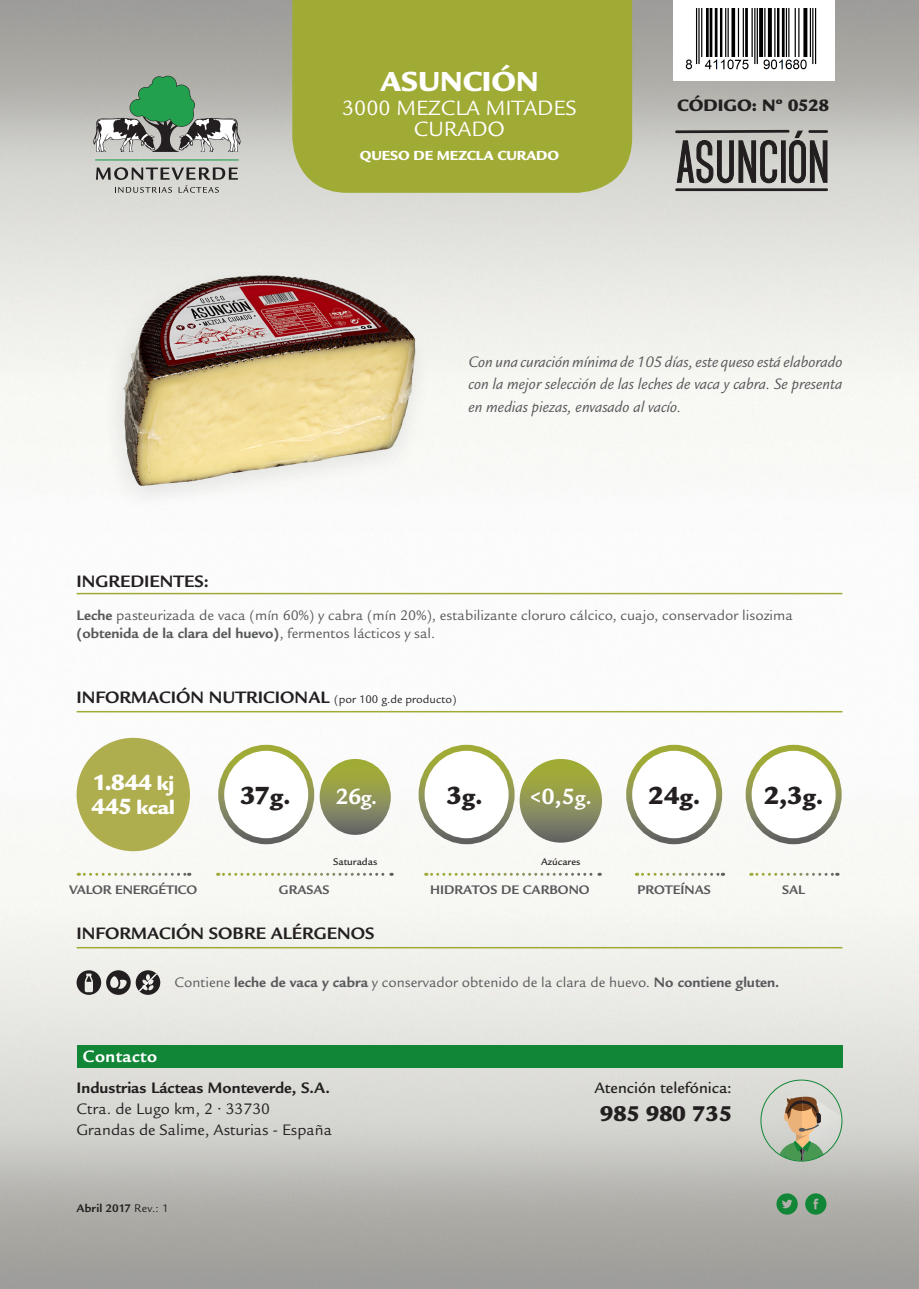
<style>
.page{position:relative;width:919px;height:1289px;background:#fff}
.page>*{position:absolute;margin:0;border:0;box-sizing:border-box;transform-origin:0 0}
.t1{font:900 30px "Legacy Sans";color:#fff}
.t2{font:900 27px "Legacy Sans";color:#231f20}
.t3{font:900 24px "Legacy Sans";color:#fff}
.t4{font:700 24px "Legacy Sans";color:#fff}
.t5{font:900 23.25px "Legacy Sans";color:#231f20}
.t6{font:22.5px/21px "Legacy Sans";color:#fff;text-align:center}
.t7{font:700 21px "Legacy Sans";color:#fff}
.t8{font:900 21px "Legacy Sans";color:#fff}
.t9{font:700 18px "Legacy Sans";color:#231f20}
.t10{font:900 18px "Legacy Sans";color:#231f20}
.t11{font:700 18px "Legacy Sans";letter-spacing:.025em;color:#fff}
.t12{font:italic 16.5px/22.5px "Legacy Sans";color:#57585a;text-align:justify}
.t13{font:16.5px/21px "Legacy Sans";color:#231f20}
.t14{font:700 16.5px "Legacy Sans";color:#231f20}
.t15{font:500 16.5px "Legacy Sans";color:#231f20}
.t16{font:15px/18px "Legacy Sans";color:#57585a}
.t17{font:900 14.25px "Legacy Sans";letter-spacing:-.01em;color:#fff}
.t18{font:700 13.5px "Legacy Sans";color:#57585a}
.t19{font:700 12px "Legacy Sans";letter-spacing:.01em;color:#231f20}
.t20{font:500 10.5px "Legacy Sans";color:#231f20}
.s1{font-weight:700}
.s2{font-weight:400;font-size:12px}
.s3{font-size:21px}
.s4{font-size:24px}
.s5{font-weight:900;font-size:27px;color:#231f20}
.s6{font-weight:900;font-size:24px;color:#231f20}
.s7{font-weight:400}
</style>
<div class="page">
<img style="left:0;top:0;width:918px;height:1288px">
<svg style="left:319px;top:759px;width:72px;height:75px"></svg>
<svg style="left:519px;top:759px;width:83px;height:83px"></svg>
<div style="left:221px;top:747px;width:90px;height:94px;background:#fff;border-radius:50%"></div>
<div style="left:218px;top:744px;width:96px;height:100px;border:6px solid #fff;border-radius:50%"></div>
<div style="left:629px;top:747px;width:90px;height:94px;background:#fff;border-radius:50%"></div>
<div style="left:626px;top:744px;width:96px;height:100px;border:6px solid #fff;border-radius:50%"></div>
<div style="left:748px;top:747px;width:90px;height:94px;background:#fff;border-radius:50%"></div>
<div style="left:745px;top:744px;width:96px;height:100px;border:6px solid #fff;border-radius:50%"></div>
<div style="left:77px;top:737px;width:113px;height:114px;background:#aeae4f;border-radius:50%"></div>
<hr style="left:77px;top:711px;width:765px;height:1px;background:#a0ab36">
<svg style="left:217px;top:872px;width:175px;height:3px"></svg>
<svg style="left:78px;top:872px;width:111px;height:3px"></svg>
<svg style="left:425px;top:872px;width:175px;height:3px"></svg>
<svg style="left:636px;top:872px;width:87px;height:3px"></svg>
<svg style="left:750px;top:872px;width:87px;height:3px"></svg>
<hr style="left:77px;top:946px;width:765px;height:2px;background:#a0ab36">
<hr style="left:77px;top:593px;width:765px;height:1px;background:#a0ab36">
<svg style="left:77px;top:970px;width:83px;height:24px;background:#82807f"></svg>
<div style="left:421px;top:747px;width:90px;height:94px;background:#fff;border-radius:50%"></div>
<div style="left:418px;top:744px;width:96px;height:100px;border:6px solid #fff;border-radius:50%"></div>
<div style="left:672px;top:0;width:162px;height:81px;background:#fff"></div>
<img style="left:685px;top:8px;width:132px;height:62px">
<hr style="left:675px;top:188px;width:152px;height:3px;background:#231f20">
<svg style="left:675px;top:130px;width:153px;height:54px;background:#83817f"></svg>
<div style="left:292px;top:0;width:340px;height:193px;background:#a0ab36"></div>
<img style="left:82px;top:260px;width:349px;height:265px">
<svg style="left:777px;top:1096px;width:65px;height:64px;background:#b4b298"></svg>
<div style="left:760px;top:1079px;width:82px;height:82px;border:1px solid #118637;border-radius:50%"></div>
<svg style="left:776px;top:1193px;width:21px;height:21px"></svg>
<svg style="left:805px;top:1193px;width:21px;height:21px"></svg>
<div style="left:77px;top:1044px;width:765px;height:23px;background:#118637"></div>
<hr style="left:95px;top:159px;width:144px;height:1px;background:#22a04d">
<svg style="left:96px;top:167px;width:142px;height:26px;background:#aeadaa"></svg>
<svg style="left:92px;top:76px;width:149px;height:76px;background:#8aa18f"></svg>
<h1 class="t1" style="left:380px;top:64px;width:159px">ASUNCIÓN</h1>
<h3 class="t6" style="left:342px;top:98px;width:236px">3000 MEZCLA MITADES<br>CURADO</h3>
<p class="t17" style="left:360px;top:147px;width:201px">QUESO DE MEZCLA CURADO</p>
<p class="t10" style="left:677px;top:94px;width:153px">CÓDIGO: Nº 0528</p>
<p class="t12" style="left:468px;top:351px;width:375px">Con una curación mínima de 105 días, este queso está elaborado con la mejor selección de las leches de vaca y cabra. Se presenta en medias piezas, envasado al vacío.</p>
<p class="t9" style="left:77px;top:571px;width:134px">INGREDIENTES:</p>
<p class="t16" style="left:77px;top:606px;width:717px"><span class="s1">Leche</span> pasteurizada de vaca (mín 60%) y cabra (mín 20%), estabilizante cloruro cálcico, cuajo, conservador lisozima <span class="s1">(obtenida de la clara del huevo)</span>, fermentos lácticos y sal.</p>
<p class="t9" style="left:77px;top:687px;width:381px">INFORMACIÓN NUTRICIONAL <span class="s2">(por 100 g.de producto)</span></p>
<h3 class="t3" style="left:92px;top:768px;width:83px">1.844 <span class="s3">kj</span></h3>
<h3 class="t8" style="left:92px;top:795px;width:85px"><span class="s4">445</span> kcal</h3>
<h2 class="t2" style="left:240px;top:779px;width:52px">37<span class="s4">g.</span></h2>
<h3 class="t4" style="left:335px;top:782px;width:43px">26<span class="s3">g.</span></h3>
<h3 class="t7" style="left:446px;top:785px;width:147px"><span class="s5">3</span><span class="s6">g.</span> &lt;<span class="s4">0,5</span>g.</h3>
<h2 class="t2" style="left:648px;top:779px;width:53px">24<span class="s4">g.</span></h2>
<h2 class="t2" style="left:764px;top:779px;width:60px">2,3<span class="s4">g.</span></h2>
<p class="t20" style="left:333px;top:855px;width:46px">Saturadas</p>
<p class="t20" style="left:541px;top:855px;width:41px">Azúcares</p>
<p class="t18" style="left:69px;top:882px;width:129px">VALOR ENERGÉTICO</p>
<p class="t18" style="left:279px;top:882px;width:52px">GRASAS</p>
<p class="t18" style="left:430px;top:882px;width:161px">HIDRATOS DE CARBONO</p>
<p class="t18" style="left:637px;top:882px;width:75px">PROTEÍNAS</p>
<p class="t18" style="left:782px;top:882px;width:24px">SAL</p>
<p class="t9" style="left:77px;top:923px;width:299px">INFORMACIÓN SOBRE ALÉRGENOS</p>
<p class="t16" style="left:174px;top:973px;width:606px">Contiene <span class="s1">leche de vaca y cabra</span> y conservador obtenido de la clara de huevo. <span class="s1">No contiene gluten.</span></p>
<p class="t11" style="left:83px;top:1045px;width:76px">Contacto</p>
<p class="t14" style="left:77px;top:1077px;width:255px">Industrias Lácteas Monteverde, S.A.</p>
<p class="t13" style="left:77px;top:1098px;width:257px">Ctra. de Lugo km, 2 • 33730<br>Grandas de Salime, Asturias - España</p>
<p class="t19" style="left:77px;top:1200px;width:93px">Abril 2017 <span class="s7">Rev.: 1</span></p>
<p class="t15" style="left:594px;top:1078px;width:139px">Atención telefónica:</p>
<h3 class="t5" style="left:600px;top:1099px;width:133px">985 980 735</h3>
</div>
